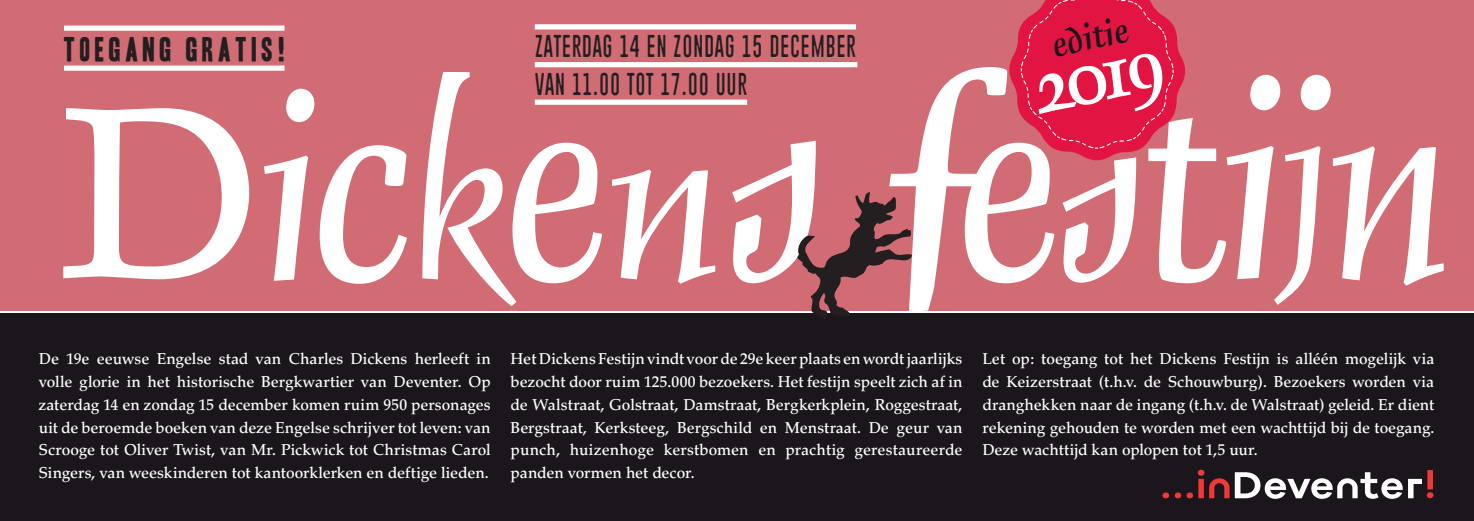
<style>
.page{position:relative;width:1474px;height:521px;background:#fff}
.page>*{position:absolute;margin:0;border:0;box-sizing:border-box;transform-origin:0 0}
.t1{font:90.3px "Delphin II";color:#fff}
.t2{font:41.82px "Delphin II";color:#1b151c}
.t3{font:31.5px/37.8px "Piparivahtiperhonen";color:#231f20}
.t4{font:29.57px "Headline One HPLHS";letter-spacing:.15em;color:#231f20}
.t5{font:500 15.75px/22.8px "Palatino";letter-spacing:-.005em;color:#fff;text-align:justify}
</style>
<div class="page">
<div style="left:0;top:0;width:1473px;height:310px;background:#d16b74"></div>
<svg style="left:63px;top:108px;width:186px;height:171px"></svg>
<svg style="left:264px;top:89px;width:50px;height:192px"></svg>
<svg style="left:320px;top:145px;width:87px;height:139px"></svg>
<svg style="left:422px;top:72px;width:180px;height:234px"></svg>
<svg style="left:612px;top:169px;width:103px;height:115px"></svg>
<div style="left:535px;top:24px;width:321px;height:5px;background:#fff"></div>
<div style="left:535px;top:62px;width:322px;height:5px;background:#fff"></div>
<div style="left:535px;top:100px;width:212px;height:5px;background:#fff"></div>
<div style="left:0;top:313px;width:1473px;height:208px;background:#1b151c"></div>
<svg style="left:732px;top:0;width:711px;height:313px"></svg>
<div style="left:64px;top:26px;width:220px;height:5px;background:#fff"></div>
<div style="left:64px;top:65px;width:220px;height:6px;background:#fff"></div>
<svg style="left:1162px;top:470px;width:271px;height:29px"></svg>
<h3 class="t4" style="left:64px;top:35px;width:224px">TOEGANG GRATIS!</h3>
<h3 class="t3" style="left:535px;top:27px;width:323px">ZATERDAG 14 EN ZONDAG 15 DECEMBER<br>VAN 11.00 TOT 17.00 UUR</h3>
<h2 class="t2" style="left:1047px;top:25px;width:79px;rotate:-12deg">editie</h2>
<h1 class="t1" style="left:1021px;top:45px;width:139px;rotate:-12deg">2019</h1>
<p class="t5" style="left:39px;top:348px;width:453px">De 19e eeuwse Engelse stad van Charles Dickens herleeft in volle glorie in het historische Bergkwartier van Deventer. Op zaterdag 14 en zondag 15 december komen ruim 950 personages uit de beroemde boeken van deze Engelse schrijver tot leven: van Scrooge tot Oliver Twist, van Mr. Pickwick tot Christmas Carol Singers, van weeskinderen tot kantoorklerken en deftige lieden.</p>
<p class="t5" style="left:510px;top:348px;width:453px">Het Dickens Festijn vindt voor de 29e keer plaats en wordt jaarlijks bezocht door ruim 125.000 bezoekers. Het festijn speelt zich af in de Walstraat, Golstraat, Damstraat, Bergkerkplein, Roggestraat, Bergstraat, Kerksteeg, Bergschild en Menstraat. De geur van punch, huizenhoge kerstbomen en prachtig gerestaureerde panden vormen het decor.</p>
<p class="t5" style="left:982px;top:348px;width:453px">Let op: toegang tot het Dickens Festijn is alléén mogelijk via de Keizerstraat (t.h.v. de Schouwburg). Bezoekers worden via dranghekken naar de ingang (t.h.v. de Walstraat) geleid. Er dient rekening gehouden te worden met een wachttijd bij de toegang.<br>Deze wachttijd kan oplopen tot 1,5 uur.</p>
</div>
